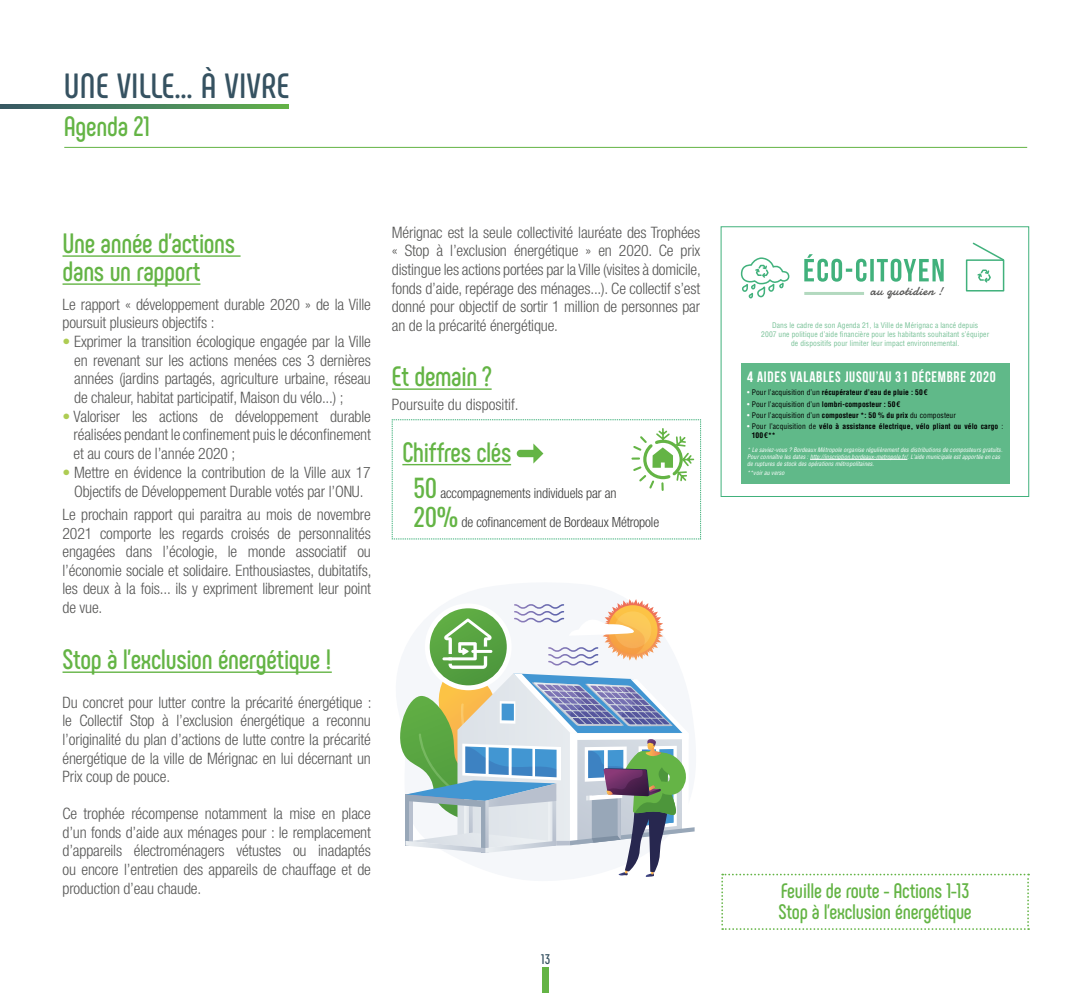
<style>
.page{position:relative;width:1092px;height:993px;background:#fff}
.page>*{position:absolute;margin:0;border:0;box-sizing:border-box;transform-origin:0 0}
.t1{font:700 35px "Phenomena";letter-spacing:.01em;color:#365261}
.t2{font:700 28px/28px "Phenomena";letter-spacing:-.01em;color:#64b445;scale:.96 1}
.t3{font:700 21px/21px "Phenomena";letter-spacing:-.01em;color:#64b445;scale:.96 1}
.t4{font:300 condensed 15.75px/18.6px "Helvetica Neue LT Std";letter-spacing:-.01em;color:#575756;text-align:justify}
.t5{font:15.05px "Bebas Neue";letter-spacing:.05em;color:#fff}
.t6{font:300 condensed 14px "Helvetica Neue LT Std";letter-spacing:-.01em;color:#3c3c3b}
.t7{font:700 14px "Phenomena";color:#365261}
.t8{font:12.78px "Damion";letter-spacing:.05em;color:#575756}
.t9{font:condensed 7.52px/9.1px "Helvetica LT Std";letter-spacing:.01em;color:#78c197;text-align:center}
.t10{font:700 condensed 7.52px/9.1px "Helvetica LT Std";letter-spacing:.01em;color:#000}
.t11{font:condensed 7.52px "Helvetica LT Std";letter-spacing:.01em;color:#000}
.t12{font:italic condensed 5.95px/7.2px "Helvetica LT Std";letter-spacing:.01em;color:#fff}
.s1{color:#aecc53}
.s2{font-size:15.75px;color:#fff}
.s3{font-family:"Oswald";font-weight:400;font-stretch:normal;font-size:24.5px;color:#64b445}
.s4{font-weight:400;color:#fff}
.s5{font-weight:400}
.s6{color:#fff}
.s7{font-weight:700}
</style>
<div class="page">
<hr style="left:62px;top:255px;width:178px;height:2px;background:#64b445">
<hr style="left:62px;top:283px;width:138px;height:2px;background:#64b445">
<hr style="left:62px;top:671px;width:270px;height:1px;background:#64b445">
<hr style="left:392px;top:388px;width:99px;height:1px;background:#64b445">
<svg style="left:740px;top:257px;width:50px;height:42px"></svg>
<svg style="left:977px;top:269px;width:14px;height:14px"></svg>
<div style="left:965px;top:259px;width:39px;height:32px;border:2px solid #41b17c"></div>
<svg style="left:971px;top:242px;width:34px;height:20px"></svg>
<div style="left:741px;top:363px;width:268px;height:120px;background:#60b989"></div>
<hr style="left:810px;top:459px;width:97px;height:1px;background:#fff">
<hr style="left:804px;top:292px;width:60px;height:3px;background:#b3d9bf">
<svg style="left:804px;top:254px;width:139px;height:27px"></svg>
<svg style="left:721px;top:873px;width:307px;height:56px"></svg>
<div style="left:542px;top:967px;width:6px;height:25px;background:#64b445"></div>
<hr style="left:64px;top:147px;width:963px;height:1px;background:#64b445">
<svg style="left:392px;top:419px;width:309px;height:120px"></svg>
<svg style="left:400px;top:599px;width:294px;height:277px"></svg>
<svg style="left:0;top:105px;width:288px;height:3px"></svg>
<h1 class="t1" style="left:64px;top:64px;width:227px">UNE VILLE… À VIVRE</h1>
<h2 class="t2" style="left:64px;top:112px;width:91px">Agenda 21</h2>
<h2 class="t2" style="left:62px;top:229px;width:181px">Une année d’actions dans un rapport</h2>
<p class="t4" style="left:62px;top:295px;width:310px">Le rapport « développement durable 2020 » de la Ville poursuit plusieurs objectifs :</p>
<p class="t4" style="left:74px;top:332px;width:298px;text-indent:-12px"><span class="s1">•</span> Exprimer la transition écologique engagée par la Ville en revenant sur les actions menées ces 3 dernières années (jardins partagés, agriculture urbaine, réseau de chaleur, habitat participatif, Maison du vélo...) ;</p>
<p class="t4" style="left:74px;top:407px;width:299px;text-indent:-11px"><span class="s1">•</span> Valoriser les actions de développement durable réalisées pendant le confinement puis le déconfinement et au cours de l’année 2020 ;</p>
<p class="t4" style="left:62px;top:463px;width:310px;text-align:center"><span class="s1">•</span> Mettre en évidence la contribution de la Ville aux 17<br>Objectifs de Développement Durable votés par l’ONU.</p>
<p class="t4" style="left:62px;top:505px;width:310px">Le prochain rapport qui paraitra au mois de novembre 2021 comporte les regards croisés de personnalités engagées dans l’écologie, le monde associatif ou l’économie sociale et solidaire. Enthousiastes, dubitatifs, les deux à la fois... ils y expriment librement leur point de vue.</p>
<h2 class="t2" style="left:62px;top:645px;width:282px">Stop à l’exclusion énergétique !</h2>
<p class="t4" style="left:62px;top:692px;width:310px">Du concret pour lutter contre la précarité énergétique : le Collectif Stop à l’exclusion énergétique a reconnu l’originalité du plan d’actions de lutte contre la précarité énergétique de la ville de Mérignac en lui décernant un Prix coup de pouce.</p>
<p class="t4" style="left:62px;top:804px;width:310px">Ce trophée récompense notamment la mise en place d’un fonds d’aide aux ménages pour : le remplacement d’appareils électroménagers vétustes ou inadaptés ou encore l’entretien des appareils de chauffage et de production d’eau chaude.</p>
<p class="t4" style="left:392px;top:223px;width:310px">Mérignac est la seule collectivité lauréate des Trophées « Stop à l’exclusion énergétique » en 2020. Ce prix distingue les actions portées par la Ville (visites à domicile, fonds d’aide, repérage des ménages...). Ce collectif s’est donné pour objectif de sortir 1 million de personnes par an de la précarité énergétique.</p>
<h2 class="t2" style="left:392px;top:362px;width:105px">Et demain ?</h2>
<p class="t4" style="left:392px;top:395px;width:128px">Poursuite du dispositif.</p>
<h2 class="t2" style="left:402px;top:438px;width:115px">Chiffres clés</h2>
<p class="t6" style="left:402px;top:484px;width:216px"><span class="s2">•</span> <span class="s3">50</span> accompagnements individuels par an</p>
<p class="t6" style="left:402px;top:514px;width:258px"><span class="s2">•</span> <span class="s3">20%</span> de cofinancement de Bordeaux Métropole</p>
<p class="t7" style="left:541px;top:950px;width:11px">13</p>
<p class="t8" style="left:870px;top:281px;width:74px">au quotidien !</p>
<p class="t9" style="left:761px;top:321px;width:229px">Dans le cadre de son Agenda 21, la Ville de Mérignac a lancé depuis<br>2007 une politique d’aide financière pour les habitants souhaitant s’équiper de dispositifs pour limiter leur impact environnemental.</p>
<p class="t5" style="left:747px;top:368px;width:250px">4 AIDES VALABLES JUSQU’AU 31 DÉCEMBRE 2020</p>
<p class="t10" style="left:747px;top:388px;width:182px"><span class="s4">•</span> <span class="s5">Pour l’acquisition d’un</span> récupérateur d’eau de pluie : 50 €</p>
<p class="t11" style="left:747px;top:399px;width:155px"><span class="s6">•</span> Pour l’acquisition d’un <span class="s7">lombri-composteur : 50 €</span></p>
<p class="t11" style="left:747px;top:410px;width:210px"><span class="s6">•</span> Pour l’acquisition d’un <span class="s7">composteur *: 50 % du prix</span> du composteur</p>
<p class="t10" style="left:751px;top:421px;width:253px;text-indent:-5px"><span class="s4">•</span> <span class="s5">Pour l’acquisition de</span> vélo à assistance électrique, vélo pliant ou vélo cargo <span class="s5">:<br></span>100 €**</p>
<p class="t12" style="left:747px;top:445px;width:257px">* Le saviez-vous ? Bordeaux Métropole organise régulièrement des distributions de composteurs gratuits.<br>Pour connaître les dates : http://inscription.bordeaux-metropole.fr/. L’aide municipale est apportée en cas de ruptures de stock des opérations métropolitaines.</p>
<p class="t12" style="left:747px;top:469px;width:39px">**voir au verso</p>
<h3 class="t3" style="left:778px;top:879px;width:203px">Feuille de route - Actions 1-13<br>Stop à l’exclusion énergétique</h3>
</div>
